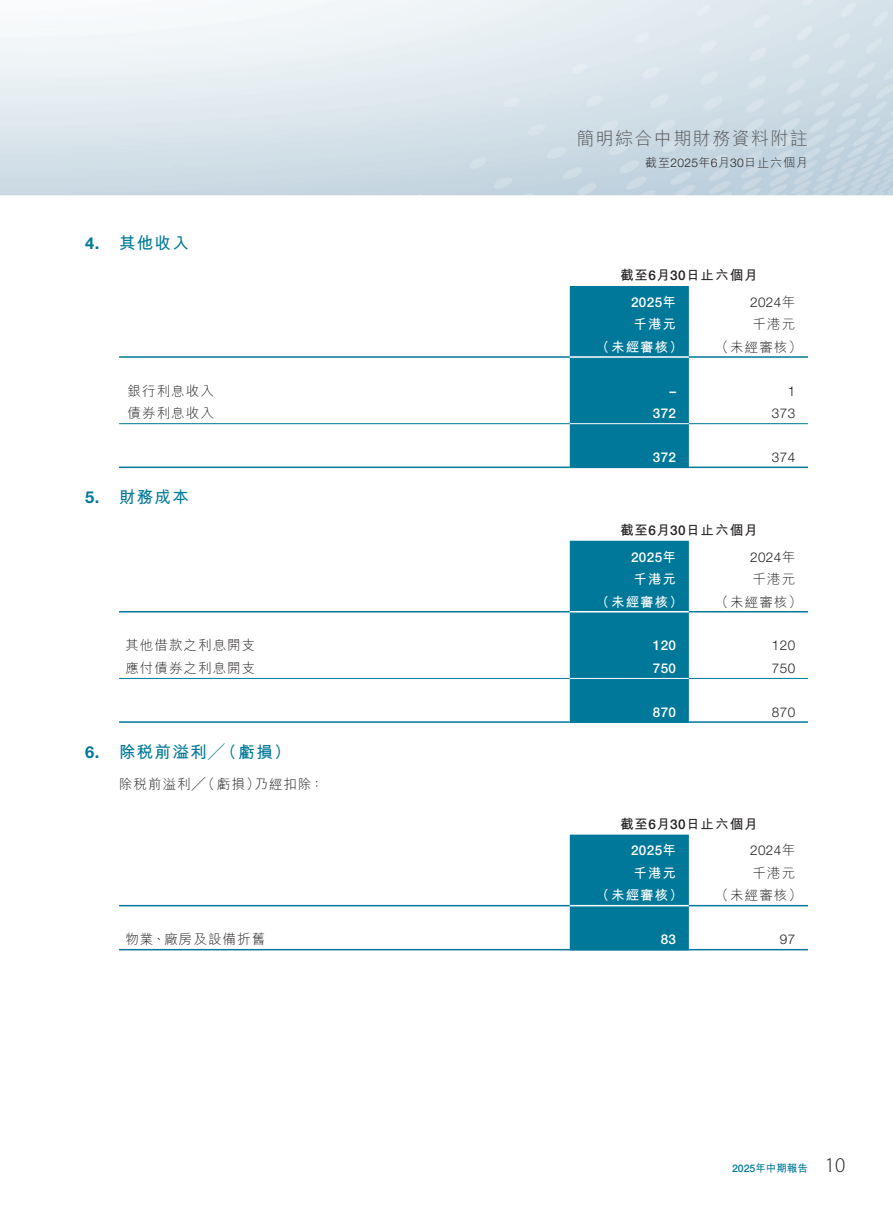
<style>
.page{position:relative;width:893px;height:1212px;background:#fff}
.page>*{position:absolute;margin:0;border:0;box-sizing:border-box;transform-origin:0 0}
.t1{font:300 18px "M Hei HK";letter-spacing:.08em;color:#57585a}
.t2{font:700 16.5px "M Hei HK";letter-spacing:.08em;color:#007899}
.t3{font:300 13.5px "M Hei HK";letter-spacing:.08em;color:#231f20}
.t4{font:700 13.5px "M Hei HK";letter-spacing:.08em;color:#231f20}
.t5{font:500 13.5px "Helvetica Neue LT Std";letter-spacing:.03em;color:#fff}
.t6{font:300 13.5px "Helvetica Neue LT Std";letter-spacing:.03em;color:#231f20}
.t7{font:700 13.5px "M Hei HK";letter-spacing:.08em;color:#fff}
.t8{font:300 12px "M Hei HK";letter-spacing:.08em;color:#231f20}
.t9{font:700 10.5px "M Hei HK";color:#007899}
.s1{font-family:"Helvetica Neue LT Std"}
.s2{font-family:"Helvetica Neue LT Std";font-weight:500}
.s3{font-family:"M Hei HK";font-weight:700}
.s4{font-family:"M Hei HK"}
.s5{font-family:"Myriad Pro";font-weight:300;font-size:21px;color:#231f20}
</style>
<div class="page">
<img style="left:0;top:0;width:893px;height:951px">
<div style="left:570px;top:286px;width:119px;height:180px;background:#007899"></div>
<hr style="left:119px;top:356px;width:451px;height:2px;background:#007899">
<hr style="left:570px;top:356px;width:119px;height:2px;background:#fff">
<hr style="left:689px;top:356px;width:119px;height:2px;background:#007899">
<hr style="left:119px;top:423px;width:451px;height:1px;background:#007899">
<hr style="left:570px;top:423px;width:119px;height:1px;background:#fff">
<hr style="left:689px;top:423px;width:119px;height:1px;background:#007899">
<hr style="left:119px;top:466px;width:451px;height:2px;background:#007899">
<hr style="left:570px;top:466px;width:119px;height:2px;background:#007899">
<hr style="left:689px;top:466px;width:119px;height:2px;background:#007899">
<div style="left:570px;top:541px;width:119px;height:180px;background:#007899"></div>
<hr style="left:119px;top:611px;width:451px;height:1px;background:#007899">
<hr style="left:570px;top:611px;width:119px;height:1px;background:#fff">
<hr style="left:689px;top:611px;width:119px;height:1px;background:#007899">
<hr style="left:119px;top:678px;width:451px;height:1px;background:#007899">
<hr style="left:570px;top:678px;width:119px;height:1px;background:#fff">
<hr style="left:689px;top:678px;width:119px;height:1px;background:#007899">
<hr style="left:119px;top:721px;width:451px;height:2px;background:#007899">
<hr style="left:570px;top:721px;width:119px;height:2px;background:#007899">
<hr style="left:689px;top:721px;width:119px;height:2px;background:#007899">
<div style="left:570px;top:835px;width:119px;height:114px;background:#007899"></div>
<hr style="left:119px;top:905px;width:451px;height:1px;background:#007899">
<hr style="left:570px;top:905px;width:119px;height:1px;background:#fff">
<hr style="left:689px;top:905px;width:119px;height:1px;background:#007899">
<hr style="left:119px;top:949px;width:451px;height:1px;background:#007899">
<hr style="left:570px;top:949px;width:119px;height:1px;background:#007899">
<hr style="left:689px;top:949px;width:119px;height:1px;background:#007899">
<p class="t2" style="left:85px;top:231px;width:105px"><span class="s1">4.</span> 其他收入</p>
<h1 class="t1" style="left:576px;top:129px;width:233px">簡明綜合中期財務資料附註</h1>
<p class="t8" style="left:645px;top:156px;width:164px">截至<span class="s1">2025</span>年<span class="s1">6</span>月<span class="s1">30</span>日止六個月</p>
<p class="t4" style="left:620px;top:265px;width:139px">截至<span class="s2">6</span>月<span class="s2">30</span>日止六個月</p>
<p class="t5" style="left:631px;top:294px;width:47px">2025<span class="s3">年</span></p>
<p class="t6" style="left:750px;top:294px;width:47px">2024<span class="s4">年</span></p>
<p class="t7" style="left:633px;top:314px;width:44px">千港元</p>
<p class="t3" style="left:753px;top:317px;width:44px">千港元</p>
<p class="t7" style="left:596px;top:337px;width:88px">（未經審核）</p>
<p class="t3" style="left:715px;top:340px;width:88px">（未經審核）</p>
<p class="t3" style="left:128px;top:384px;width:88px">銀行利息收入</p>
<p class="t5" style="left:669px;top:383px;width:8px">–</p>
<p class="t6" style="left:788px;top:382px;width:9px">1</p>
<p class="t3" style="left:128px;top:406px;width:88px">債券利息收入</p>
<p class="t5" style="left:653px;top:405px;width:25px">372</p>
<p class="t6" style="left:772px;top:405px;width:25px">373</p>
<p class="t5" style="left:653px;top:449px;width:25px">372</p>
<p class="t6" style="left:772px;top:449px;width:25px">374</p>
<p class="t2" style="left:85px;top:485px;width:105px"><span class="s1">5.</span> 財務成本</p>
<p class="t4" style="left:620px;top:520px;width:139px">截至<span class="s2">6</span>月<span class="s2">30</span>日止六個月</p>
<p class="t5" style="left:631px;top:549px;width:47px">2025<span class="s3">年</span></p>
<p class="t6" style="left:750px;top:548px;width:47px">2024<span class="s4">年</span></p>
<p class="t7" style="left:633px;top:569px;width:44px">千港元</p>
<p class="t3" style="left:753px;top:572px;width:44px">千港元</p>
<p class="t7" style="left:596px;top:592px;width:88px">（未經審核）</p>
<p class="t3" style="left:715px;top:595px;width:88px">（未經審核）</p>
<p class="t3" style="left:125px;top:638px;width:131px">其他借款之利息開支</p>
<p class="t5" style="left:653px;top:637px;width:25px">120</p>
<p class="t6" style="left:772px;top:637px;width:25px">120</p>
<p class="t3" style="left:125px;top:661px;width:131px">應付債券之利息開支</p>
<p class="t5" style="left:653px;top:660px;width:25px">750</p>
<p class="t6" style="left:772px;top:660px;width:25px">750</p>
<p class="t5" style="left:653px;top:704px;width:25px">870</p>
<p class="t6" style="left:772px;top:703px;width:25px">870</p>
<p class="t2" style="left:85px;top:740px;width:207px"><span class="s1">6.</span> 除稅前溢利╱（虧損）</p>
<p class="t3" style="left:119px;top:777px;width:206px">除稅前溢利╱（虧損）乃經扣除：</p>
<p class="t4" style="left:620px;top:814px;width:139px">截至<span class="s2">6</span>月<span class="s2">30</span>日止六個月</p>
<p class="t5" style="left:631px;top:842px;width:47px">2025<span class="s3">年</span></p>
<p class="t6" style="left:750px;top:842px;width:47px">2024<span class="s4">年</span></p>
<p class="t7" style="left:633px;top:863px;width:44px">千港元</p>
<p class="t3" style="left:753px;top:866px;width:44px">千港元</p>
<p class="t7" style="left:596px;top:886px;width:88px">（未經審核）</p>
<p class="t3" style="left:715px;top:888px;width:88px">（未經審核）</p>
<p class="t3" style="left:125px;top:932px;width:141px">物業、廠房及設備折舊</p>
<p class="t5" style="left:661px;top:931px;width:17px">83</p>
<p class="t6" style="left:780px;top:931px;width:17px">97</p>
<p class="t9" style="left:732px;top:1160px;width:115px"><span class="s2">2025</span>年中期報告 <span class="s5">10</span></p>
</div>
